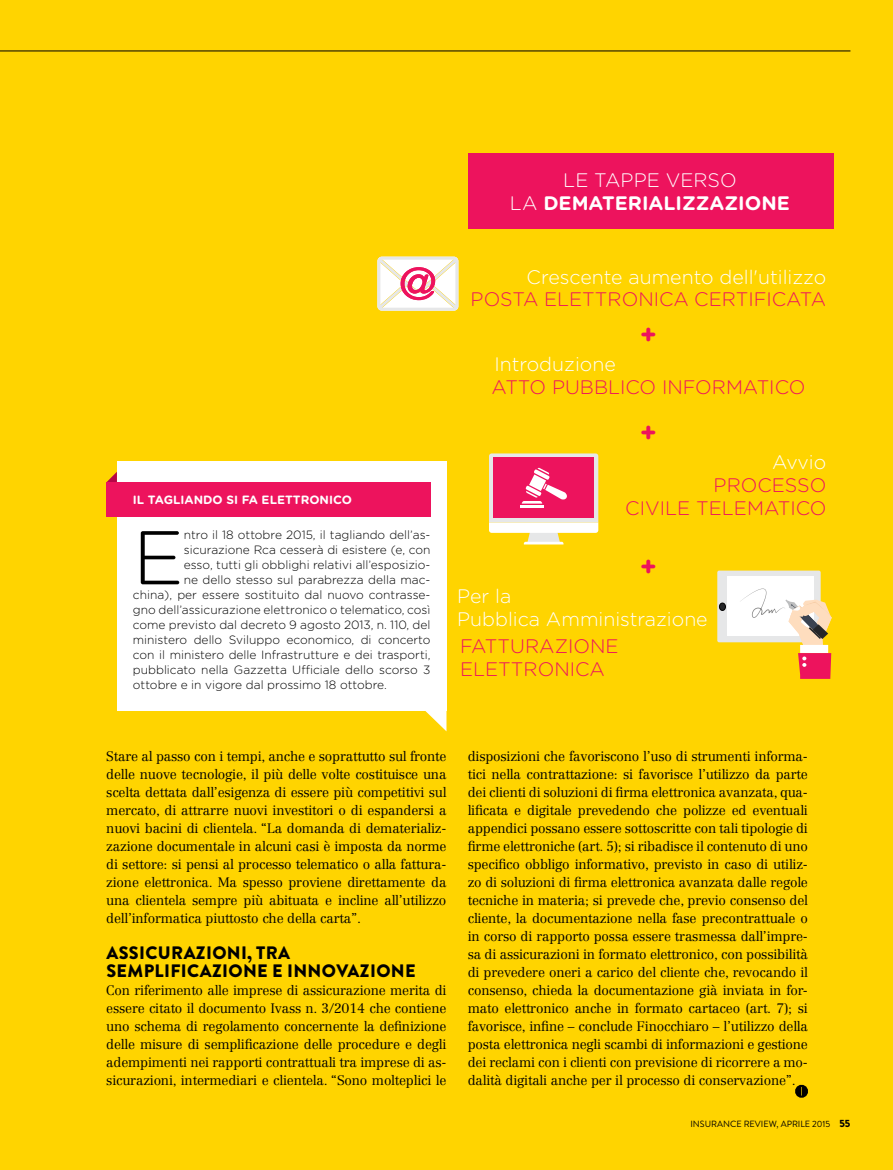
<style>
.page{position:relative;width:893px;height:1170px;background:#fff}
.page>*{position:absolute;margin:0;border:0;box-sizing:border-box;transform-origin:0 0}
.t1{font:300 75.9px "Gotham Rounded";color:#000}
.t2{font:700 27px "Gotham Rounded";color:#ed135d}
.t3{font:300 19.5px/23.4px "Gotham Rounded";color:#ed135d;text-align:right}
.t4{font:300 19.5px/23.4px "Gotham Rounded";color:#fff}
.t5{font:700 19.5px/23.4px "Gotham Rounded";color:#fff;text-align:center}
.t6{font:900 18px/18px "Brandon Grotesque";letter-spacing:.02em;color:#000}
.t7{font:300 13.5px/18px "Centennial LT Std";letter-spacing:-.015em;color:#000;text-align:justify}
.t8{font:300 12px "Gotham Rounded";color:#000}
.t9{font:700 12px "Gotham Rounded";color:#fff}
.t10{font:9px "Brandon Grotesque";color:#000}
.s1{font-weight:300}
.s2{font-weight:900;font-size:10.5px}
</style>
<div class="page">
<div style="left:0;top:0;width:893px;height:1169px;background:#ffd400"></div>
<hr style="left:0;top:51px;width:850px;height:1px;background:#000">
<svg style="left:107px;top:472px;width:10px;height:10px"></svg>
<div style="left:117px;top:461px;width:329px;height:249px;background:#fff"></div>
<div style="left:106px;top:482px;width:325px;height:34px;background:#ed135d"></div>
<svg style="left:412px;top:710px;width:34px;height:21px"></svg>
<svg style="left:795px;top:1084px;width:13px;height:13px"></svg>
<div style="left:468px;top:153px;width:365px;height:76px;background:#ed135d"></div>
<svg style="left:377px;top:257px;width:81px;height:54px;background:#f6d7dc"></svg>
<svg style="left:489px;top:453px;width:109px;height:91px;background:#f07288"></svg>
<div style="left:717px;top:570px;width:104px;height:72px;background:#e6e7e8;border-radius:2px"></div>
<div style="left:728px;top:576px;width:86px;height:59px;background:#fff"></div>
<div style="left:719px;top:603px;width:6px;height:7px;background:#252628;border-radius:50%"></div>
<div style="left:719px;top:602px;width:7px;height:9px;border:1px solid #000;border-radius:50%"></div>
<svg style="left:740px;top:588px;width:92px;height:90px"></svg>
<p class="t9" style="left:133px;top:491px;width:221px">IL TAGLIANDO SI FA ELETTRONICO</p>
<h1 class="t1" style="left:133px;top:506px;width:52px">E</h1>
<p class="t8" style="left:184px;top:527px;width:248px">ntro il 18 ottobre 2015, il tagliando dell’as-</p>
<p class="t8" style="left:184px;top:542px;width:248px">sicurazione Rca cesserà di esistere (e, con</p>
<p class="t8" style="left:184px;top:557px;width:248px">esso, tutti gli obblighi relativi all’esposizio-</p>
<p class="t8" style="left:184px;top:572px;width:248px">ne dello stesso sul parabrezza della mac-</p>
<p class="t8" style="left:133px;top:587px;width:299px">china), per essere sostituito dal nuovo contrasse-</p>
<p class="t8" style="left:133px;top:602px;width:299px">gno dell’assicurazione elettronico o telematico, così</p>
<p class="t8" style="left:133px;top:617px;width:299px">come previsto dal decreto 9 agosto 2013, n. 110, del</p>
<p class="t8" style="left:133px;top:632px;width:299px">ministero dello Sviluppo economico, di concerto</p>
<p class="t8" style="left:133px;top:647px;width:299px">con il ministero delle Infrastrutture e dei trasporti,</p>
<p class="t8" style="left:133px;top:662px;width:299px">pubblicato nella Gazzetta Ufficiale dello scorso 3</p>
<p class="t8" style="left:133px;top:677px;width:256px">ottobre e in vigore dal prossimo 18 ottobre.</p>
<h3 class="t5" style="left:510px;top:167px;width:281px"><span class="s1">LE TAPPE VERSO<br>LA</span> DEMATERIALIZZAZIONE</h3>
<h3 class="t4" style="left:527px;top:264px;width:301px">Crescente aumento dell'utilizzo</h3>
<h3 class="t3" style="left:471px;top:287px;width:357px">POSTA ELETTRONICA CERTIFICATA</h3>
<h3 class="t4" style="left:494px;top:351px;width:123px">Introduzione</h3>
<h2 class="t2" style="left:640px;top:315px;width:19px">+</h2>
<h3 class="t3" style="left:492px;top:374px;width:315px">ATTO PUBBLICO INFORMATICO</h3>
<h2 class="t2" style="left:640px;top:412px;width:19px">+</h2>
<h3 class="t4" style="left:772px;top:449px;width:56px">Avvio</h3>
<h3 class="t3" style="left:625px;top:472px;width:203px">PROCESSO<br>CIVILE TELEMATICO</h3>
<h2 class="t2" style="left:640px;top:546px;width:19px">+</h2>
<h3 class="t4" style="left:457px;top:583px;width:252px">Per la<br>Pubblica Amministrazione</h3>
<h3 class="t3" style="left:460px;top:633px;width:160px;text-align:left">FATTURAZIONE<br>ELETTRONICA</h3>
<p class="t7" style="left:106px;top:747px;width:342px">Stare al passo con i tempi, anche e soprattutto sul fronte delle nuove tecnologie, il più delle volte costituisce una scelta dettata dall’esigenza di essere più competitivi sul mercato, di attrarre nuovi investitori o di espandersi a nuovi bacini di clientela. “La domanda di dematerializ&shy;zazione documentale in alcuni casi è imposta da norme di settore: si pensi al processo telematico o alla fattura&shy;zione elettronica. Ma spesso proviene direttamente da una clientela sempre più abituata e incline all’utilizzo dell’informatica piuttosto che della carta”.</p>
<h3 class="t6" style="left:106px;top:943px;width:311px">ASSICURAZIONI, TRA<br>SEMPLIFICAZIONE E INNOVAZIONE</h3>
<p class="t7" style="left:106px;top:981px;width:342px">Con riferimento alle imprese di assicurazione merita di essere citato il documento Ivass n. 3/2014 che contiene uno schema di regolamento concernente la definizione delle misure di semplificazione delle procedure e degli adempimenti nei rapporti contrattuali tra imprese di as&shy;sicurazioni, intermediari e clientela. “Sono molteplici le</p>
<p class="t7" style="left:468px;top:747px;width:342px">disposizioni che favoriscono l’uso di strumenti informa&shy;tici nella contrattazione: si favorisce l’utilizzo da parte dei clienti di soluzioni di firma elettronica avanzata, qua&shy;lificata e digitale prevedendo che polizze ed eventuali appendici possano essere sottoscritte con tali tipologie di firme elettroniche (art. 5); si ribadisce il contenuto di uno specifico obbligo informativo, previsto in caso di utiliz&shy;zo di soluzioni di firma elettronica avanzata dalle regole tecniche in materia; si prevede che, previo consenso del cliente, la documentazione nella fase precontrattuale o in corso di rapporto possa essere trasmessa dall’impre&shy;sa di assicurazioni in formato elettronico, con possibilità di prevedere oneri a carico del cliente che, revocando il consenso, chieda la documentazione già inviata in for&shy;mato elettronico anche in formato cartaceo (art. 7); si favorisce, infine – conclude Finocchiaro – l’utilizzo della posta elettronica negli scambi di informazioni e gestione dei reclami con i clienti con previsione di ricorrere a mo&shy;dalità digitali anche per il processo di conservazione”.</p>
<p class="t10" style="left:690px;top:1117px;width:162px">INSURANCE REVIEW, APRILE 2015 <span class="s2">55</span></p>
</div>
